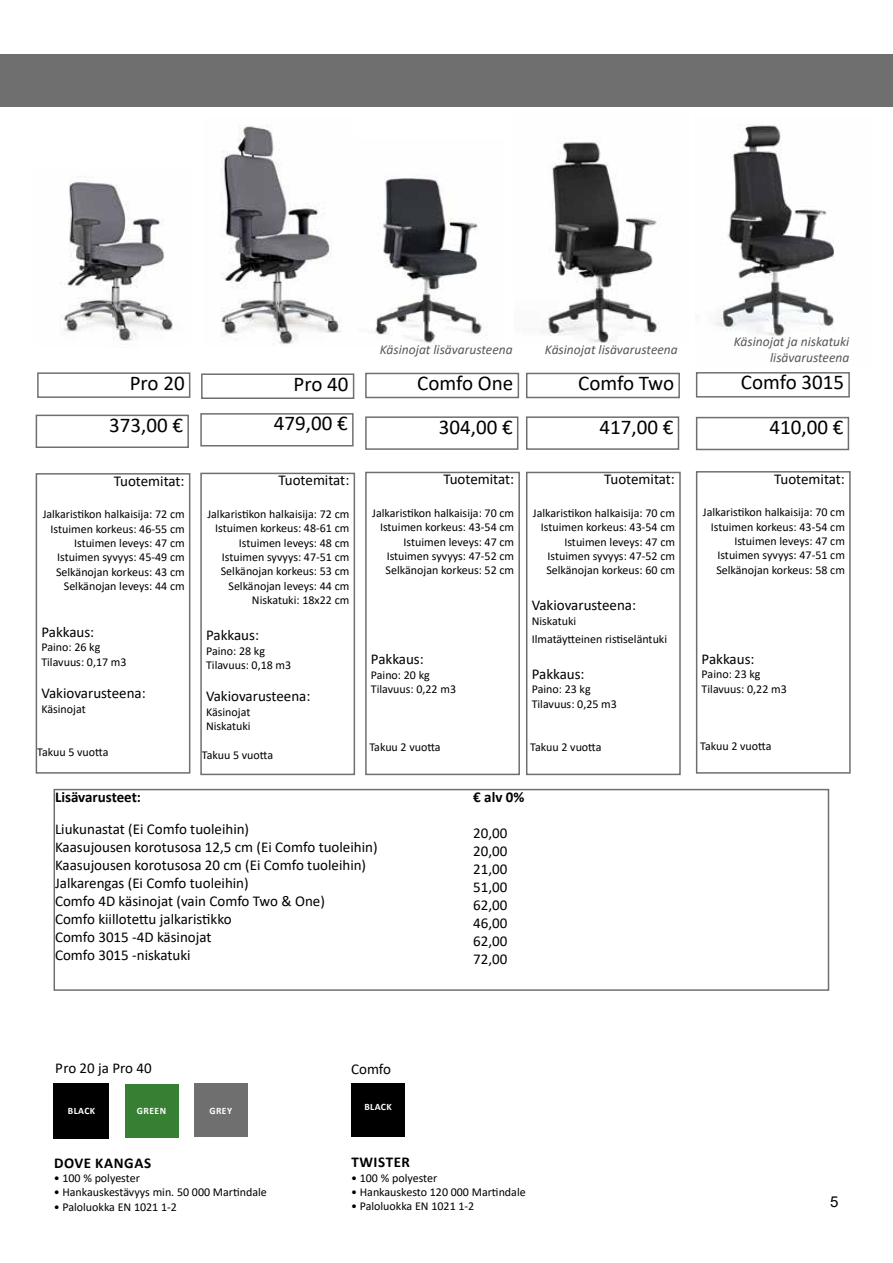
<style>
.page{position:relative;width:893px;height:1263px;background:#fff}
.page>*{position:absolute;margin:0;border:0;box-sizing:border-box;transform-origin:0 0}
.t1{font:21px/43.7px "Calibri";color:#000;text-align:right}
.t2{font:15px/18px "Calibri";color:#000}
.t3{font:700 15px "Calibri";letter-spacing:.01em;color:#000}
.t4{font:700 15px "Calibri";letter-spacing:.04em;color:#000}
.t5{font:15px "Arial";color:#000}
.t6{font:italic 13.5px/16.2px "Calibri";color:#575756;text-align:right}
.t7{font:12px/14.4px "Calibri";color:#000}
.t8{font:700 9.75px "Calibri";letter-spacing:.04em;color:#fff}
</style>
<div class="page">
<div style="left:0;top:54px;width:893px;height:52px;background:#706f6f"></div>
<img style="left:221px;top:125px;width:121px;height:220px">
<img style="left:61px;top:176px;width:112px;height:165px">
<div style="left:37px;top:372px;width:153px;height:26px;border:2px solid #706f6f"></div>
<div style="left:201px;top:373px;width:153px;height:26px;border:2px solid #706f6f"></div>
<div style="left:36px;top:415px;width:153px;height:33px;border:2px solid #706f6f"></div>
<div style="left:36px;top:473px;width:154px;height:301px;border:2px solid #706f6f"></div>
<div style="left:54px;top:789px;width:775px;height:202px;border:2px solid #706f6f"></div>
<div style="left:200px;top:413px;width:154px;height:33px;border:2px solid #706f6f"></div>
<div style="left:200px;top:473px;width:155px;height:302px;border:2px solid #706f6f"></div>
<div style="left:125px;top:1084px;width:54px;height:53px;background:#377f33"></div>
<div style="left:54px;top:1083px;width:55px;height:55px;background:#000"></div>
<div style="left:194px;top:1083px;width:54px;height:54px;background:#706f6f"></div>
<img style="left:375px;top:176px;width:107px;height:169px">
<div style="left:365px;top:373px;width:154px;height:25px;border:2px solid #706f6f"></div>
<div style="left:365px;top:416px;width:153px;height:34px;border:2px solid #706f6f"></div>
<div style="left:365px;top:472px;width:155px;height:303px;border:2px solid #706f6f"></div>
<img style="left:540px;top:138px;width:121px;height:205px">
<div style="left:526px;top:373px;width:154px;height:25px;border:2px solid #706f6f"></div>
<div style="left:526px;top:416px;width:153px;height:34px;border:2px solid #706f6f"></div>
<div style="left:526px;top:472px;width:155px;height:303px;border:2px solid #706f6f"></div>
<div style="left:351px;top:1083px;width:54px;height:54px;background:#000"></div>
<img style="left:715px;top:125px;width:119px;height:215px">
<div style="left:696px;top:372px;width:154px;height:26px;border:2px solid #706f6f"></div>
<div style="left:696px;top:417px;width:153px;height:33px;border:2px solid #706f6f"></div>
<div style="left:696px;top:471px;width:155px;height:303px;border:2px solid #706f6f"></div>
<p class="t6" style="left:380px;top:340px;width:134px">Käsinojat lisävarusteena</p>
<p class="t6" style="left:545px;top:340px;width:134px">Käsinojat lisävarusteena</p>
<h1 class="t1" style="left:417px;top:361px;width:98px">Comfo One<br>304,00 €</h1>
<p class="t2" style="left:443px;top:470px;width:72px">Tuotemitat:</p>
<p class="t7" style="left:372px;top:505px;width:144px;text-align:right">Jalkaristikon halkaisija: 70 cm<br>Istuimen korkeus: 43-54 cm<br>Istuimen leveys: 47 cm<br>Istuimen syvyys: 47-52 cm<br>Selkänojan korkeus: 52 cm</p>
<h1 class="t1" style="left:578px;top:361px;width:97px">Comfo Two<br>417,00 €</h1>
<p class="t2" style="left:604px;top:470px;width:72px">Tuotemitat:</p>
<p class="t7" style="left:533px;top:505px;width:144px;text-align:right">Jalkaristikon halkaisija: 70 cm<br>Istuimen korkeus: 43-54 cm<br>Istuimen leveys: 47 cm<br>Istuimen syvyys: 47-52 cm<br>Selkänojan korkeus: 60 cm</p>
<p class="t2" style="left:532px;top:596px;width:106px">Vakiovarusteena:</p>
<p class="t7" style="left:532px;top:612px;width:137px;line-height:18px">Niskatuki<br>Ilmatäytteinen ristiseläntuki</p>
<p class="t2" style="left:532px;top:664px;width:54px">Pakkaus:</p>
<p class="t7" style="left:532px;top:682px;width:87px">Paino: 23 kg<br>Tilavuus: 0,25 m3</p>
<p class="t7" style="left:530px;top:739px;width:73px">Takuu 2 vuotta</p>
<h1 class="t1" style="left:130px;top:360px;width:56px">Pro 20</h1>
<h1 class="t1" style="left:294px;top:361px;width:56px">Pro 40</h1>
<h1 class="t1" style="left:109px;top:402px;width:75px">373,00 €</h1>
<h1 class="t1" style="left:274px;top:401px;width:75px">479,00 €</h1>
<p class="t2" style="left:278px;top:471px;width:72px">Tuotemitat:</p>
<p class="t7" style="left:207px;top:506px;width:144px;text-align:right">Jalkaristikon halkaisija: 72 cm<br>Istuimen korkeus: 48-61 cm<br>Istuimen leveys: 48 cm<br>Istuimen syvyys: 47-51 cm<br>Selkänojan korkeus: 53 cm<br>Selkänojan leveys: 44 cm<br>Niskatuki: 18x22 cm</p>
<p class="t2" style="left:206px;top:626px;width:54px">Pakkaus:</p>
<p class="t7" style="left:206px;top:643px;width:87px">Paino: 28 kg<br>Tilavuus: 0,18 m3</p>
<p class="t2" style="left:206px;top:687px;width:106px">Vakiovarusteena:</p>
<p class="t7" style="left:206px;top:704px;width:46px">Käsinojat<br>Niskatuki</p>
<p class="t7" style="left:202px;top:747px;width:73px">Takuu 5 vuotta</p>
<p class="t2" style="left:114px;top:471px;width:72px">Tuotemitat:</p>
<p class="t7" style="left:43px;top:507px;width:144px;text-align:right">Jalkaristikon halkaisija: 72 cm<br>Istuimen korkeus: 46-55 cm<br>Istuimen leveys: 47 cm<br>Istuimen syvyys: 45-49 cm<br>Selkänojan korkeus: 43 cm<br>Selkänojan leveys: 44 cm</p>
<p class="t2" style="left:41px;top:623px;width:54px">Pakkaus:</p>
<p class="t7" style="left:41px;top:640px;width:87px">Paino: 26 kg<br>Tilavuus: 0,17 m3</p>
<p class="t2" style="left:41px;top:684px;width:106px">Vakiovarusteena:</p>
<p class="t7" style="left:41px;top:701px;width:46px">Käsinojat</p>
<p class="t7" style="left:37px;top:744px;width:73px">Takuu 5 vuotta</p>
<p class="t3" style="left:55px;top:786px;width:88px">Lisävarusteet:</p>
<p class="t2" style="left:55px;top:820px;width:324px">Liukunastat (Ei Comfo tuoleihin)<br>Kaasujousen korotusosa 12,5 cm (Ei Comfo tuoleihin)<br>Kaasujousen korotusosa 20 cm (Ei Comfo tuoleihin)<br>Jalkarengas (Ei Comfo tuoleihin)<br>Comfo 4D käsinojat (vain Comfo Two &amp; One)<br>Comfo kiillotettu jalkaristikko<br>Comfo 3015 -4D käsinojat<br>Comfo 3015 -niskatuki</p>
<p class="t2" style="left:371px;top:650px;width:54px">Pakkaus:</p>
<p class="t7" style="left:371px;top:667px;width:87px">Paino: 20 kg<br>Tilavuus: 0,22 m3</p>
<p class="t7" style="left:369px;top:739px;width:73px">Takuu 2 vuotta</p>
<p class="t3" style="left:473px;top:786px;width:53px">€ alv 0%</p>
<p class="t2" style="left:473px;top:823px;width:36px;text-align:justify">20,00<br>20,00<br>21,00<br>51,00<br>62,00<br>46,00<br>62,00<br>72,00</p>
<p class="t6" style="left:734px;top:333px;width:117px">Käsinojat ja niskatuki lisävarusteena</p>
<h1 class="t1" style="left:741px;top:359px;width:105px;line-height:44.7px">Comfo 3015<br>410,00 €</h1>
<p class="t2" style="left:774px;top:469px;width:72px">Tuotemitat:</p>
<p class="t7" style="left:703px;top:505px;width:144px;text-align:right">Jalkaristikon halkaisija: 70 cm<br>Istuimen korkeus: 43-54 cm<br>Istuimen leveys: 47 cm<br>Istuimen syvyys: 47-51 cm<br>Selkänojan korkeus: 58 cm</p>
<p class="t2" style="left:702px;top:649px;width:54px">Pakkaus:</p>
<p class="t7" style="left:702px;top:667px;width:87px">Paino: 23 kg<br>Tilavuus: 0,22 m3</p>
<p class="t7" style="left:700px;top:739px;width:73px">Takuu 2 vuotta</p>
<p class="t2" style="left:55px;top:1058px;width:98px">Pro 20 ja Pro 40</p>
<p class="t2" style="left:351px;top:1059px;width:41px">Comfo</p>
<p class="t8" style="left:68px;top:1104px;width:29px">BLACK</p>
<p class="t8" style="left:137px;top:1104px;width:31px">GREEN</p>
<p class="t8" style="left:210px;top:1104px;width:24px">GREY</p>
<p class="t8" style="left:364px;top:1100px;width:29px">BLACK</p>
<p class="t4" style="left:54px;top:1152px;width:99px">DOVE KANGAS</p>
<p class="t7" style="left:54px;top:1170px;width:88px">• 100 % polyester</p>
<p class="t7" style="left:54px;top:1185px;width:215px">• Hankauskestävyys min. 50 000 Martindale</p>
<p class="t7" style="left:54px;top:1199px;width:125px">• Paloluokka EN 1021 1-2</p>
<p class="t4" style="left:351px;top:1151px;width:60px">TWISTER</p>
<p class="t7" style="left:351px;top:1170px;width:88px">• 100 % polyester</p>
<p class="t7" style="left:351px;top:1184px;width:176px">• Hankauskesto 120 000 Martindale</p>
<p class="t7" style="left:351px;top:1199px;width:125px">• Paloluokka EN 1021 1-2</p>
<p class="t5" style="left:830px;top:1192px;width:10px">5</p>
</div>
